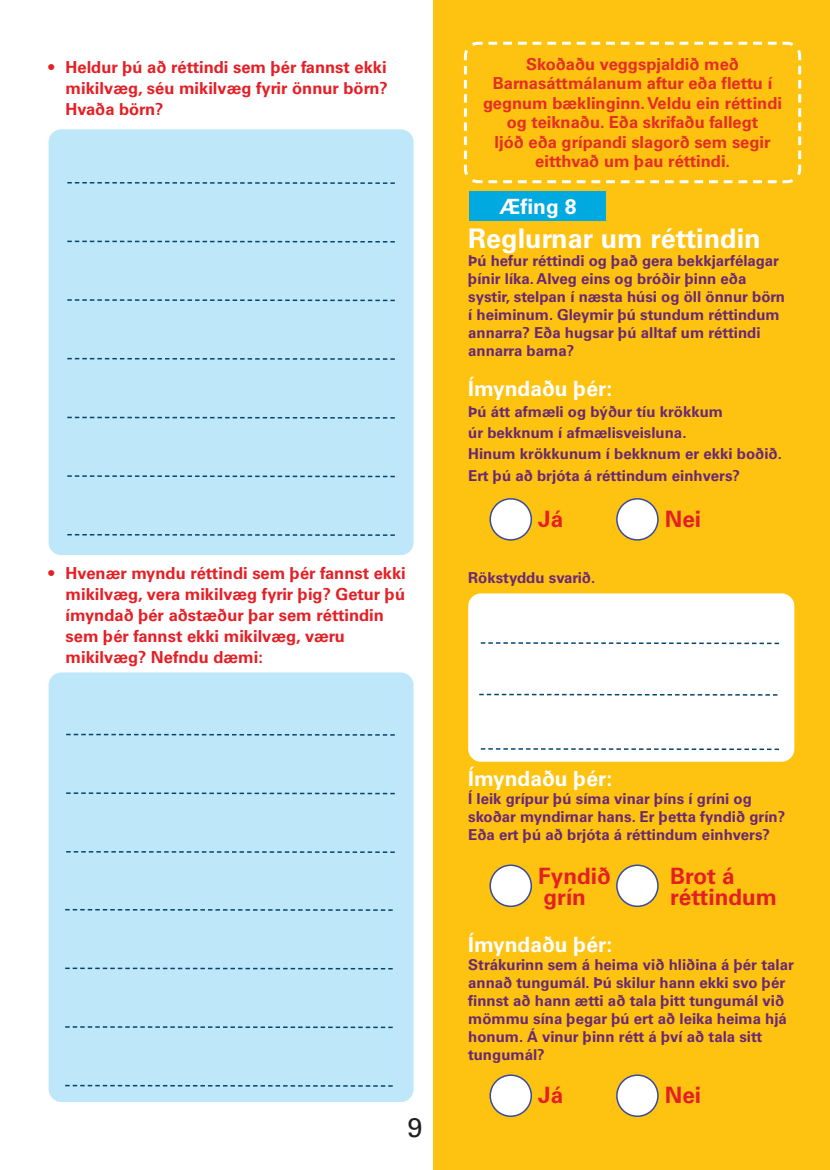
<style>
.page{position:relative;width:830px;height:1170px;background:#fff}
.page>*{position:absolute;margin:0;border:0;box-sizing:border-box;transform-origin:0 0}
.t1{font:700 27px "Univers";color:#fff}
.t2{font:27px "Univers";color:#231f20}
.t3{font:700 22.5px/21px "Univers";color:#e41f25}
.t4{font:700 21px "Univers";color:#fff}
.t5{font:700 16.5px/21px "Univers";color:#e41f25}
.t6{font:700 16.5px/19.5px "Univers";color:#e42d27;text-align:center}
.t7{font:700 15px/18px "Univers";color:#692875}
</style>
<div class="page">
<div style="left:433px;top:0;width:396px;height:1169px;background:#fec210"></div>
<svg style="left:463px;top:41px;width:339px;height:143px"></svg>
<div style="left:490px;top:499px;width:41px;height:41px;background:#fff;border-radius:50%"></div>
<div style="left:489px;top:498px;width:42px;height:42px;border:2px solid #374a9e;border-radius:50%"></div>
<div style="left:616px;top:499px;width:41px;height:41px;background:#fff;border-radius:50%"></div>
<div style="left:615px;top:498px;width:43px;height:42px;border:2px solid #374a9e;border-radius:50%"></div>
<div style="left:490px;top:1075px;width:41px;height:41px;background:#fff;border-radius:50%"></div>
<div style="left:489px;top:1074px;width:42px;height:42px;border:2px solid #374a9e;border-radius:50%"></div>
<div style="left:616px;top:1075px;width:41px;height:41px;background:#fff;border-radius:50%"></div>
<div style="left:615px;top:1074px;width:43px;height:42px;border:2px solid #374a9e;border-radius:50%"></div>
<div style="left:490px;top:865px;width:41px;height:41px;background:#fff;border-radius:50%"></div>
<div style="left:489px;top:864px;width:42px;height:43px;border:2px solid #374a9e;border-radius:50%"></div>
<div style="left:616px;top:865px;width:41px;height:41px;background:#fff;border-radius:50%"></div>
<div style="left:615px;top:864px;width:43px;height:43px;border:2px solid #374a9e;border-radius:50%"></div>
<div style="left:468px;top:593px;width:326px;height:168px;background:#fff;border-radius:13px"></div>
<svg style="left:480px;top:642px;width:298px;height:2px"></svg>
<svg style="left:479px;top:693px;width:298px;height:2px"></svg>
<svg style="left:480px;top:748px;width:298px;height:2px"></svg>
<div style="left:49px;top:672px;width:364px;height:429px;background:#bee7fa;border-radius:13px"></div>
<svg style="left:65px;top:908px;width:327px;height:2px"></svg>
<svg style="left:65px;top:967px;width:327px;height:2px"></svg>
<svg style="left:65px;top:1026px;width:327px;height:2px"></svg>
<svg style="left:65px;top:1084px;width:327px;height:2px"></svg>
<svg style="left:66px;top:733px;width:328px;height:2px"></svg>
<svg style="left:66px;top:792px;width:328px;height:2px"></svg>
<svg style="left:66px;top:851px;width:328px;height:1px"></svg>
<div style="left:49px;top:129px;width:364px;height:426px;background:#bee7fa;border-radius:13px"></div>
<svg style="left:67px;top:182px;width:327px;height:2px"></svg>
<svg style="left:67px;top:240px;width:327px;height:2px"></svg>
<svg style="left:67px;top:299px;width:327px;height:2px"></svg>
<svg style="left:67px;top:358px;width:327px;height:2px"></svg>
<svg style="left:67px;top:416px;width:327px;height:2px"></svg>
<svg style="left:67px;top:475px;width:327px;height:2px"></svg>
<svg style="left:67px;top:534px;width:327px;height:2px"></svg>
<div style="left:469px;top:191px;width:136px;height:30px;background:#00a9e0"></div>
<p class="t5" style="left:66px;top:57px;width:323px;text-align:justify;text-indent:-17px">• Heldur þú að réttindi sem þér fannst ekki mikilvæg, séu mikilvæg fyrir önnur börn?<br>Hvaða börn?</p>
<p class="t5" style="left:66px;top:562px;width:341px;text-indent:-17px">• Hvenær myndu réttindi sem þér fannst ekki mikilvæg, vera mikilvæg fyrir þig? Getur þú ímyndað þér aðstæður þar sem réttindin sem þér fannst ekki mikilvæg, væru mikilvæg? Nefndu dæmi:</p>
<h1 class="t2" style="left:407px;top:1111px;width:17px">9</h1>
<p class="t6" style="left:483px;top:54px;width:300px">Skoðaðu veggspjaldið með<br>Barnasáttmálanum aftur eða flettu í gegnum bæklinginn. Veldu ein réttindi og teiknaðu. Eða skrifaðu fallegt<br>ljóð eða grípandi slagorð sem segir eitthvað um þau réttindi.</p>
<h3 class="t4" style="left:499px;top:194px;width:79px">Æfing 8</h3>
<h1 class="t1" style="left:468px;top:222px;width:294px">Reglurnar um réttindin</h1>
<p class="t7" style="left:468px;top:252px;width:318px">Þú hefur réttindi og það gera bekkjarfélagar þínir líka. Alveg eins og bróðir þinn eða systir, stelpan í næsta húsi og öll önnur börn í heiminum. Gleymir þú stundum réttindum annarra? Eða hugsar þú alltaf um réttindi annarra barna?</p>
<h3 class="t4" style="left:468px;top:377px;width:145px">Ímyndaðu þér:</h3>
<p class="t7" style="left:468px;top:402px;width:315px;line-height:21px">Þú átt afmæli og býður tíu krökkum<br>úr bekknum í afmælisveisluna.<br>Hinum krökkunum í bekknum er ekki boðið.<br>Ert þú að brjóta á réttindum einhvers?</p>
<h2 class="t3" style="left:538px;top:509px;width:27px">Já</h2>
<h2 class="t3" style="left:664px;top:509px;width:38px">Nei</h2>
<p class="t7" style="left:468px;top:569px;width:128px">Rökstyddu svarið.</p>
<h3 class="t4" style="left:468px;top:766px;width:145px">Ímyndaðu þér:</h3>
<p class="t7" style="left:468px;top:789px;width:318px">Í leik grípur þú síma vinar þíns í gríni og skoðar myndirnar hans. Er þetta fyndið grín?<br>Eða ert þú að brjóta á réttindum einhvers?</p>
<h2 class="t3" style="left:538px;top:865px;width:74px">Fyndið grín</h2>
<h2 class="t3" style="left:669px;top:865px;width:108px">Brot á réttindum</h2>
<h3 class="t4" style="left:468px;top:932px;width:145px">Ímyndaðu þér:</h3>
<p class="t7" style="left:468px;top:955px;width:327px">Strákurinn sem á heima við hliðina á þér talar annað tungumál. Þú skilur hann ekki svo þér finnst að hann ætti að tala þitt tungumál við mömmu sína þegar þú ert að leika heima hjá honum. Á vinur þinn rétt á því að tala sitt tungumál?</p>
<h2 class="t3" style="left:538px;top:1085px;width:27px">Já</h2>
<h2 class="t3" style="left:664px;top:1085px;width:38px">Nei</h2>
</div>
